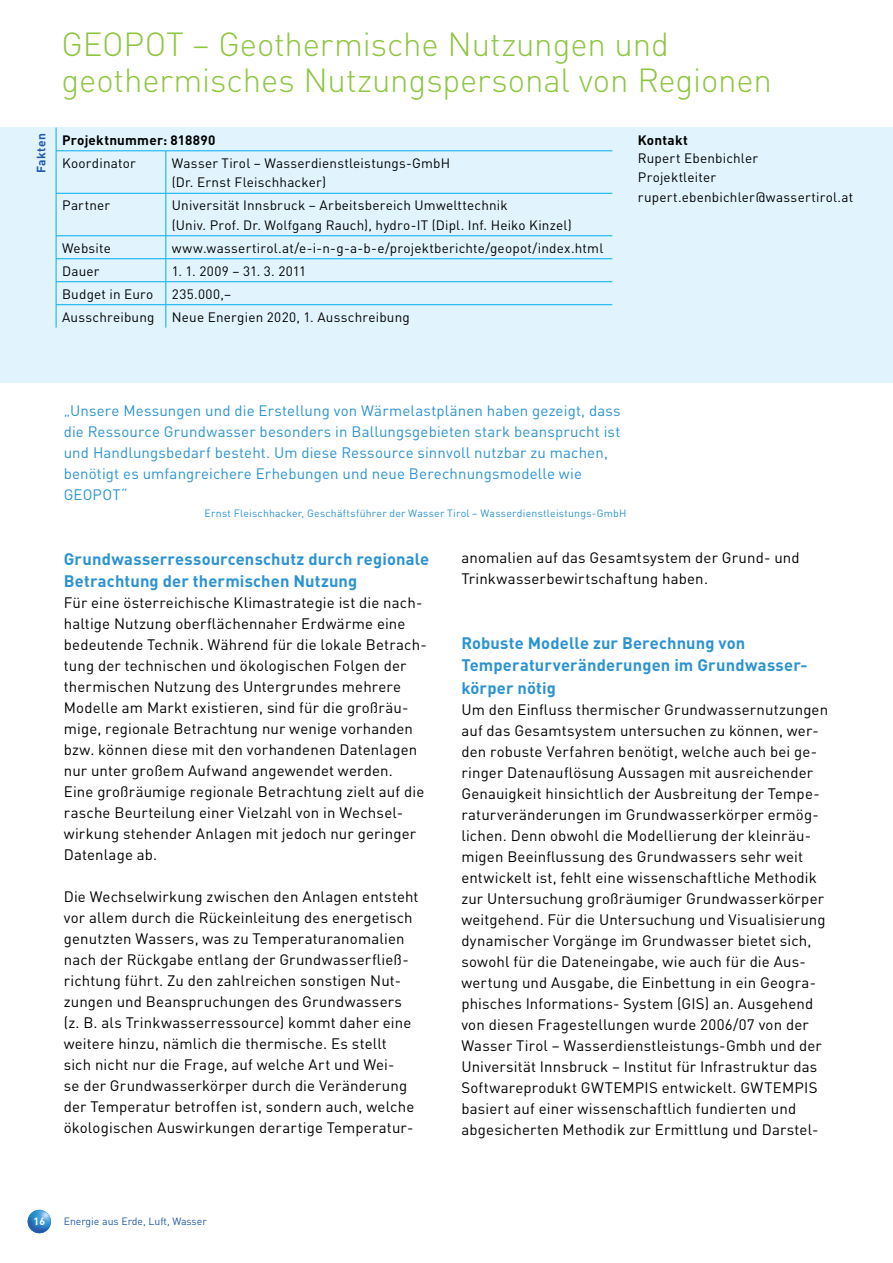
<style>
.page{position:relative;width:893px;height:1263px;background:#fff}
.page>*{position:absolute;margin:0;border:0;box-sizing:border-box;transform-origin:0 0}
.t1{font:300 33px/36px "DIN";letter-spacing:-.005em;color:#8dc63f}
.t2{font:700 16.5px/22.5px "DIN";letter-spacing:.01em;color:#2b93d1}
.t3{font:15px/21px "DIN";letter-spacing:.01em;color:#000}
.t4{font:15px/21px "DIN";letter-spacing:.01em;color:#2b93d1}
.t5{font:13.5px/19.5px "DIN";letter-spacing:.015em;color:#000}
.t6{font:700 13.5px "DIN";letter-spacing:.015em;color:#000}
.t7{font:700 12px "DIN";letter-spacing:.02em;color:#225ba9}
.t8{font:10.5px "DIN";letter-spacing:.02em;color:#2b93d1}
.t9{font:10.5px "DIN";color:#225ba9}
.t10{font:700 10.5px "DIN";color:#fff}
</style>
<div class="page">
<div style="left:0;top:128px;width:893px;height:255px;background:#e1f4fd"></div>
<img style="left:28px;top:1210px;width:23px;height:23px;border-radius:12px">
<svg style="left:56px;top:128px;width:1px;height:23px"></svg>
<hr style="left:56px;top:151px;width:110px;height:1px;background:#00aeef">
<hr style="left:56px;top:151px;width:1px;height:42px;background:#00aeef">
<hr style="left:166px;top:151px;width:446px;height:1px;background:#00aeef">
<hr style="left:166px;top:151px;width:1px;height:42px;background:#00aeef">
<hr style="left:56px;top:193px;width:110px;height:1px;background:#00aeef">
<hr style="left:56px;top:193px;width:1px;height:43px;background:#00aeef">
<hr style="left:166px;top:193px;width:446px;height:1px;background:#00aeef">
<hr style="left:166px;top:193px;width:1px;height:43px;background:#00aeef">
<hr style="left:56px;top:235px;width:110px;height:1px;background:#00aeef">
<hr style="left:166px;top:235px;width:446px;height:1px;background:#00aeef">
<hr style="left:56px;top:258px;width:110px;height:1px;background:#00aeef">
<hr style="left:166px;top:258px;width:446px;height:1px;background:#00aeef">
<hr style="left:56px;top:281px;width:110px;height:1px;background:#00aeef">
<hr style="left:166px;top:281px;width:446px;height:1px;background:#00aeef">
<hr style="left:56px;top:304px;width:110px;height:1px;background:#00aeef">
<svg style="left:56px;top:236px;width:1px;height:92px"></svg>
<hr style="left:166px;top:304px;width:446px;height:1px;background:#00aeef">
<svg style="left:166px;top:236px;width:1px;height:92px"></svg>
<h1 class="t1" style="left:62px;top:26px;width:712px">GEOPOT – Geothermische Nutzungen und geothermisches Nutzungspersonal von Regionen</h1>
<p class="t7" style="left:33px;top:173px;width:41px;rotate:-90deg">Fakten</p>
<p class="t6" style="left:62px;top:131px;width:155px">Projektnummer: 818890</p>
<p class="t5" style="left:62px;top:153px;width:75px">Koordinator</p>
<p class="t5" style="left:172px;top:153px;width:280px">Wasser Tirol – Wasserdienstleistungs-GmbH (Dr. Ernst Fleischhacker)</p>
<p class="t5" style="left:62px;top:195px;width:50px">Partner</p>
<p class="t5" style="left:172px;top:195px;width:401px">Universität Innsbruck – Arbeitsbereich Umwelttechnik<br>(Univ. Prof. Dr. Wolfgang Rauch), hydro-IT (Dipl. Inf. Heiko Kinzel)</p>
<p class="t5" style="left:62px;top:238px;width:50px">Website</p>
<p class="t5" style="left:172px;top:238px;width:433px">www.wassertirol.at/e-i-n-g-a-b-e/projektberichte/geopot/index.html</p>
<p class="t5" style="left:62px;top:261px;width:39px">Dauer</p>
<p class="t5" style="left:172px;top:261px;width:136px">1. 1. 2009 – 31. 3. 2011</p>
<p class="t5" style="left:62px;top:284px;width:93px">Budget in Euro</p>
<p class="t5" style="left:172px;top:284px;width:61px">235.000,–</p>
<p class="t5" style="left:62px;top:307px;width:94px">Ausschreibung</p>
<p class="t5" style="left:172px;top:307px;width:239px">Neue Energien 2020, 1. Ausschreibung</p>
<p class="t6" style="left:638px;top:131px;width:52px">Kontakt</p>
<p class="t5" style="left:638px;top:148px;width:217px">Rupert Ebenbichler<br>Projektleiter rupert.ebenbichler@wassertirol.at</p>
<p class="t4" style="left:64px;top:400px;width:558px">„Unsere Messungen und die Erstellung von Wärmelastplänen haben gezeigt, dass die Ressource Grundwasser besonders in Ballungsgebieten stark beansprucht ist und Handlungsbedarf besteht. Um diese Ressource sinnvoll nutzbar zu machen, benötigt es umfangreichere Erhebungen und neue Berechnungsmodelle wie GEOPOT“</p>
<p class="t8" style="left:204px;top:506px;width:423px">Ernst Fleischhacker, Geschäftsführer der Wasser Tirol – Wasserdienstleistungs-GmbH</p>
<p class="t2" style="left:64px;top:547px;width:367px">Grundwasserressourcenschutz durch regionale<br>Betrachtung der thermischen Nutzung</p>
<p class="t3" style="left:64px;top:592px;width:365px">Für eine österreichische Klimastrategie ist die nach&shy;haltige Nutzung oberflächennaher Erdwärme eine bedeutende Technik. Während für die lokale Betrach&shy;tung der technischen und ökologischen Folgen der thermischen Nutzung des Untergrundes mehrere Modelle am Markt existieren, sind für die großräu&shy;mige, regionale Betrachtung nur wenige vorhanden bzw. können diese mit den vorhandenen Datenlagen nur unter großem Aufwand angewendet werden.<br>Eine großräumige regionale Betrachtung zielt auf die rasche Beurteilung einer Vielzahl von in Wechsel&shy;wirkung stehender Anlagen mit jedoch nur geringer Datenlage ab.</p>
<p class="t3" style="left:64px;top:886px;width:356px">Die Wechselwirkung zwischen den Anlagen entsteht vor allem durch die Rückeinleitung des energetisch genutzten Wassers, was zu Temperaturanomalien nach der Rückgabe entlang der Grundwasserfließ&shy;richtung führt. Zu den zahlreichen sonstigen Nut&shy;zungen und Beanspruchungen des Grundwassers (z. B. als Trinkwasserressource) kommt daher eine weitere hinzu, nämlich die thermische. Es stellt<br>sich nicht nur die Frage, auf welche Art und Wei-<br>se der Grundwasserkörper durch die Veränderung der Temperatur betroffen ist, sondern auch, welche ökologischen Auswirkungen derartige Temperatur-</p>
<p class="t3" style="left:461px;top:547px;width:340px">anomalien auf das Gesamtsystem der Grund- und<br>Trinkwasserbewirtschaftung haben.</p>
<p class="t2" style="left:461px;top:631px;width:348px">Robuste Modelle zur Berechnung von<br>Temperaturveränderungen im Grundwasser&shy;körper nötig</p>
<p class="t3" style="left:461px;top:698px;width:368px">Um den Einfluss thermischer Grundwassernutzungen auf das Gesamtsystem untersuchen zu können, wer&shy;den robuste Verfahren benötigt, welche auch bei ge&shy;ringer Datenauflösung Aussagen mit ausreichender Genauigkeit hinsichtlich der Ausbreitung der Tempe&shy;raturveränderungen im Grundwasserkörper ermög&shy;lichen. Denn obwohl die Modellierung der kleinräu&shy;migen Beeinflussung des Grundwassers sehr weit entwickelt ist, fehlt eine wissenschaftliche Methodik zur Untersuchung großräumiger Grundwasserkörper weitgehend. Für die Untersuchung und Visualisierung dynamischer Vorgänge im Grundwasser bietet sich, sowohl für die Dateneingabe, wie auch für die Aus&shy;wertung und Ausgabe, die Einbettung in ein Geogra&shy;phisches Informations- System (GIS) an. Ausgehend von diesen Fragestellungen wurde 2006/07 von der Wasser Tirol – Wasserdienstleistungs-Gmbh und der Universität Innsbruck – Institut für Infrastruktur das Softwareprodukt GWTEMPIS entwickelt. GWTEMPIS basiert auf einer wissenschaftlich fundierten und abgesicherten Methodik zur Ermittlung und Darstel-</p>
<p class="t10" style="left:34px;top:1214px;width:13px">16</p>
<p class="t9" style="left:64px;top:1214px;width:145px">Energie aus Erde, Luft, Wasser</p>
</div>
